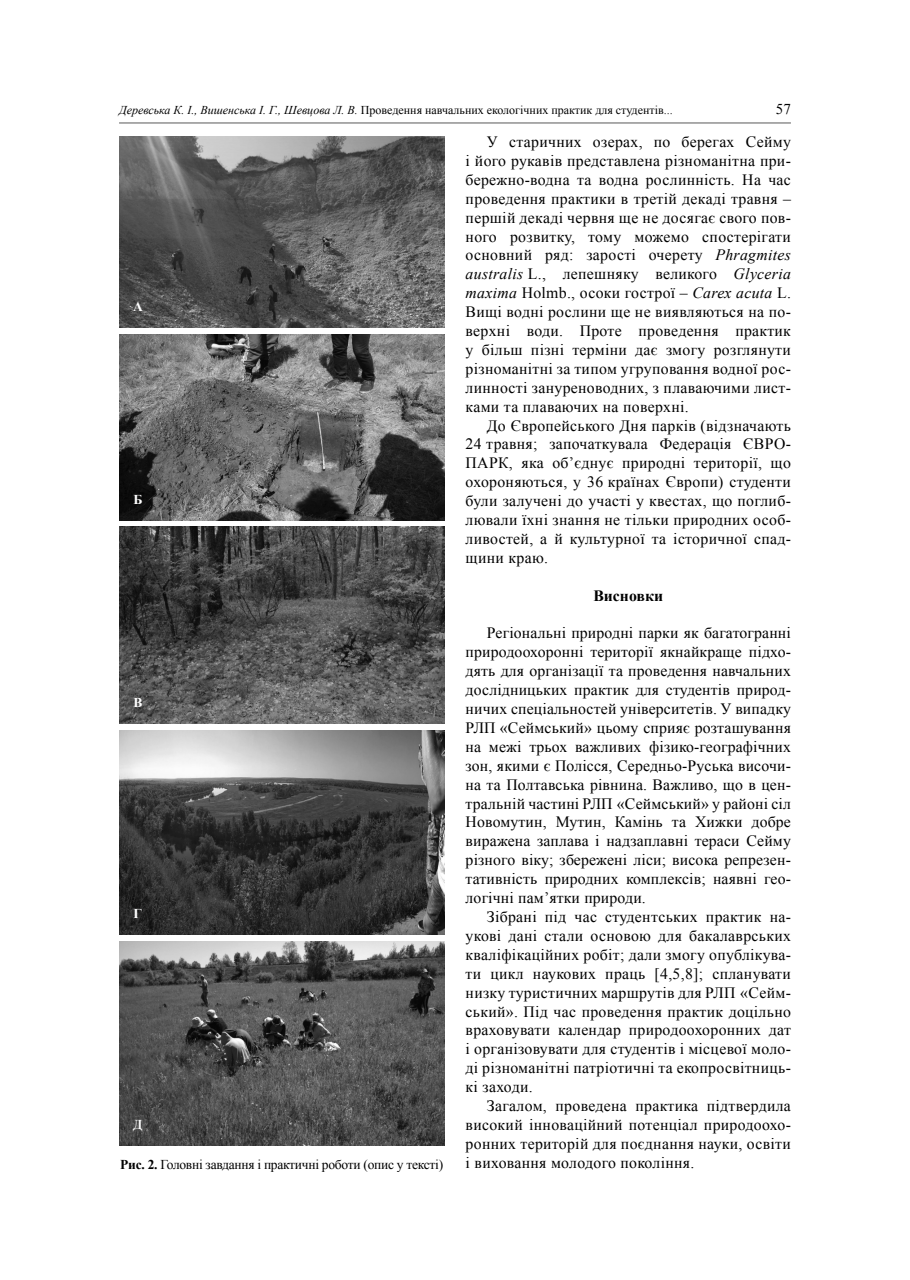
<style>
.page{position:relative;width:910px;height:1280px;background:#fff}
.page>*{position:absolute;margin:0;border:0;box-sizing:border-box;transform-origin:0 0}
.t1{font:15.75px/18.9px "Times New Roman";letter-spacing:.02em;color:#000;text-align:justify}
.t2{font:700 15.75px "Times New Roman";color:#000}
.t3{font:15px "Times New Roman";color:#000}
.t4{font:13.5px "Times New Roman";letter-spacing:-.02em;color:#000}
.t5{font:700 13.5px "Times New Roman";color:#fff}
.t6{font:12px "Times New Roman";color:#000}
.s1{font-style:italic}
.s2{font-weight:700}
</style>
<div class="page">
<hr style="left:119px;top:123px;width:672px;height:1px;background:#595959">
<img style="left:119px;top:136px;width:325px;height:192px">
<img style="left:119px;top:334px;width:325px;height:186px">
<img style="left:119px;top:526px;width:325px;height:198px">
<img style="left:119px;top:731px;width:325px;height:204px">
<img style="left:119px;top:942px;width:325px;height:204px">
<p class="t6" style="left:119px;top:102px;width:555px"><span class="s1">Деревська К. І., Вишенська І. Г., Шевцова Л. В.</span> Проведення навчальних екологічних практик для студентів...</p>
<p class="t3" style="left:776px;top:99px;width:16px">57</p>
<p class="t1" style="left:466px;top:132px;width:327px;text-indent:21px">У старичних озерах, по берегах Сейму і його рукавів представлена різноманітна при&shy;бережно-водна та водна рослинність. На час проведення практики в третій декаді травня – першій декаді червня ще не досягає свого пов&shy;ного розвитку, тому можемо спостерігати основний ряд: зарості очерету <span class="s1">Phragmites australis</span> L., лепешняку великого <span class="s1">Glyceria maxima</span> Holmb., осоки гострої – <span class="s1">Carex acuta</span> L.<br>Вищі водні рослини ще не виявляються на по&shy;верхні води. Проте проведення практик у більш пізні терміни дає змогу розглянути різноманітні за типом угруповання водної рос&shy;линності зануреноводних, з плаваючими лист&shy;ками та плаваючих на поверхні.</p>
<p class="t1" style="left:466px;top:416px;width:327px;text-indent:21px">До Європейського Дня парків (відзначають 24 травня; започаткувала Федерація ЄВРО-ПАРК, яка об’єднує природні території, що охороняються, у 36 країнах Європи) студенти були залучені до участі у квестах, що поглиб&shy;лювали їхні знання не тільки природних особ&shy;ливостей, а й культурної та історичної спад&shy;щини краю.</p>
<p class="t2" style="left:593px;top:584px;width:71px">Висновки</p>
<p class="t1" style="left:466px;top:623px;width:327px;text-indent:21px">Регіональні природні парки як багатогранні природоохоронні території якнайкраще підхо&shy;дять для організації та проведення навчальних дослідницьких практик для студентів природ&shy;ничих спеціальностей університетів. У випадку РЛП «Сеймський» цьому сприяє розташування на межі трьох важливих фізико-географічних зон, якими є Полісся, Середньо-Руська височи&shy;на та Полтавська рівнина. Важливо, що в цен&shy;тральній частині РЛП «Сеймський» у районі сіл Новомутин, Мутин, Камінь та Хижки добре виражена заплава і надзаплавні тераси Сейму різного віку; збережені ліси; висока репрезен&shy;тативність природних комплексів; наявні гео&shy;логічні пам’ятки природи.</p>
<p class="t1" style="left:466px;top:907px;width:327px;text-indent:21px">Зібрані під час студентських практик на&shy;укові дані стали основою для бакалаврських кваліфікаційних робіт; дали змогу опублікува&shy;ти цикл наукових праць [4,5,8]; спланувати низку туристичних маршрутів для РЛП «Сейм&shy;ський». Під час проведення практик доцільно враховувати календар природоохоронних дат і організовувати для студентів і місцевої моло&shy;ді різноманітні патріотичні та екопросвітниць&shy;кі заходи.</p>
<p class="t1" style="left:466px;top:1096px;width:327px;text-indent:21px">Загалом, проведена практика підтвердила високий інноваційний потенціал природоохо&shy;ронних територій для поєднання науки, освіти</p>
<p class="t4" style="left:120px;top:1156px;width:324px"><span class="s2">Рис. 2.</span> Головні завдання і практичні роботи (опис у тексті)</p>
<p class="t1" style="left:466px;top:1153px;width:230px">і виховання молодого покоління.</p>
<p class="t5" style="left:133px;top:297px;width:11px">А</p>
<p class="t5" style="left:133px;top:490px;width:10px">Б</p>
<p class="t5" style="left:133px;top:693px;width:10px">В</p>
<p class="t5" style="left:134px;top:904px;width:10px">Г</p>
<p class="t5" style="left:133px;top:1115px;width:11px">Д</p>
</div>
